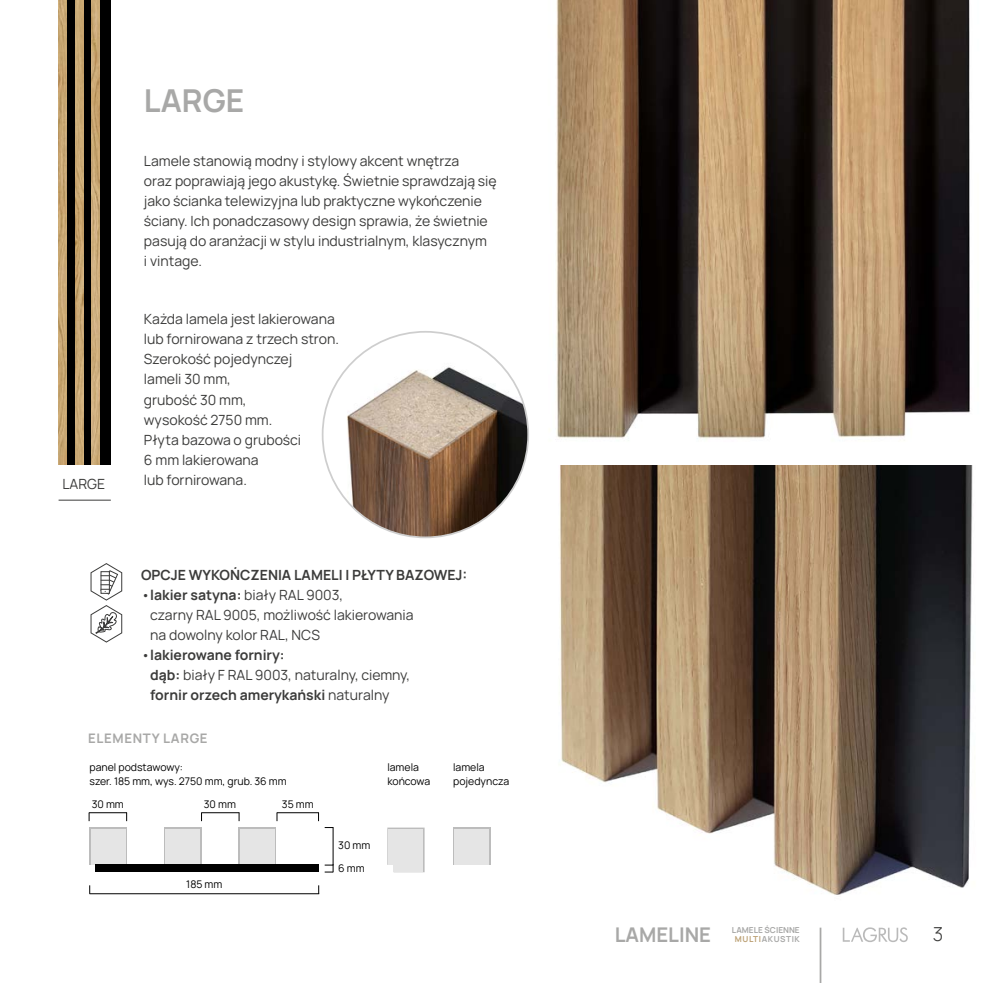
<style>
.page{position:relative;width:983px;height:983px;background:#fff}
.page>*{position:absolute;margin:0;border:0;box-sizing:border-box;transform-origin:0 0}
.t1{font:700 31.5px "Manrope";color:#a8a8a7}
.t2{font:700 20.3px "Manrope";color:#a8a8a7}
.t3{font:300 19.25px "Manrope";color:#3c3c3b}
.t4{font:14px/20.1px "Manrope";color:#3c3c3b}
.t5{font:700 14px/20.1px "Manrope";color:#3c3c3b}
.t6{font:700 13.12px "Manrope";letter-spacing:.05em;color:#a8a8a7}
.t7{font:10.5px/14px "Manrope";color:#000}
.t8{font:700 8.22px/8.4px "Manrope";color:#a8a8a7;text-align:center}
.s1{font-weight:700}
.s2{font-weight:400}
.s3{color:#bda276}
</style>
<div class="page">
<svg style="left:842px;top:927px;width:65px;height:14px"></svg>
<hr style="left:819px;top:927px;width:2px;height:55px;background:#a8a8a7">
<img style="left:520px;top:465px;width:453px;height:430px">
<svg style="left:90px;top:563px;width:33px;height:80px"></svg>
<hr style="left:89px;top:893px;width:230px;height:1px;background:#000">
<svg style="left:89px;top:827px;width:38px;height:37px"></svg>
<div style="left:91px;top:828px;width:34px;height:36px;background:#e5e5e5"></div>
<div style="left:164px;top:827px;width:37px;height:37px;background:#bcbcbc"></div>
<div style="left:165px;top:828px;width:35px;height:36px;background:#e5e5e5"></div>
<div style="left:238px;top:827px;width:37px;height:37px;background:#bcbcbc"></div>
<div style="left:240px;top:828px;width:34px;height:36px;background:#e5e5e5"></div>
<div style="left:96px;top:864px;width:223px;height:8px;background:#000"></div>
<hr style="left:89px;top:812px;width:38px;height:1px;background:#000">
<hr style="left:201px;top:812px;width:38px;height:1px;background:#000">
<hr style="left:277px;top:812px;width:42px;height:1px;background:#000">
<hr style="left:333px;top:827px;width:1px;height:38px;background:#000">
<svg style="left:324px;top:864px;width:10px;height:8px"></svg>
<svg style="left:387px;top:827px;width:37px;height:45px"></svg>
<div style="left:388px;top:828px;width:35px;height:36px;background:#e5e5e5"></div>
<div style="left:393px;top:857px;width:30px;height:15px;background:#e5e5e5"></div>
<div style="left:453px;top:827px;width:37px;height:37px;background:#bcbcbc"></div>
<div style="left:454px;top:828px;width:35px;height:36px;background:#e5e5e5"></div>
<div style="left:59px;top:0;width:52px;height:464px;background:#000"></div>
<img style="left:59px;top:0;width:8px;height:464px">
<img style="left:75px;top:0;width:8px;height:464px">
<img style="left:92px;top:0;width:8px;height:464px">
<hr style="left:59px;top:499px;width:52px;height:1px;background:#3c3c3b">
<img style="left:556px;top:0;width:414px;height:440px">
<img style="left:322px;top:332px;width:206px;height:205px;border-radius:103px">
<h1 class="t1" style="left:144px;top:78px;width:102px">LARGE</h1>
<p class="t4" style="left:62px;top:473px;width:44px">LARGE</p>
<p class="t4" style="left:144px;top:150px;width:354px">Lamele stanowią modny i stylowy akcent wnętrza<br>oraz poprawiają jego akustykę. Świetnie sprawdzają się jako ścianka telewizyjna lub praktyczne wykończenie ściany. Ich ponadczasowy design sprawia, że świetnie pasują do aranżacji w stylu industrialnym, klasycznym<br>i vintage.</p>
<p class="t4" style="left:144px;top:308px;width:196px">Każda lamela jest lakierowana lub fornirowana z trzech stron.<br>Szerokość pojedynczej<br>lameli 30 mm,<br>grubość 30 mm,<br>wysokość 2750 mm.<br>Płyta bazowa o grubości<br>6 mm lakierowana<br>lub fornirowana.</p>
<p class="t5" style="left:141px;top:563px;width:328px">OPCJE WYKOŃCZENIA LAMELI I PŁYTY BAZOWEJ:</p>
<p class="t4" style="left:150px;top:584px;width:265px;text-indent:-9px">•<span class="s1">lakier satyna:</span> biały RAL 9003,<br>czarny RAL 9005, możliwość lakierowania na dowolny kolor RAL, NCS</p>
<p class="t5" style="left:150px;top:644px;width:261px;text-indent:-9px"><span class="s2">•</span>lakierowane forniry:<br>dąb: <span class="s2">biały F RAL 9003, naturalny, ciemny, </span>fornir orzech amerykański <span class="s2">naturalny</span></p>
<p class="t6" style="left:88px;top:728px;width:121px">ELEMENTY LARGE</p>
<p class="t7" style="left:89px;top:759px;width:199px">panel podstawowy:<br>szer. 185 mm, wys. 2750 mm, grub. 36 mm</p>
<p class="t7" style="left:387px;top:759px;width:44px">lamela końcowa</p>
<p class="t7" style="left:92px;top:796px;width:34px">30 mm</p>
<p class="t7" style="left:204px;top:796px;width:34px">30 mm</p>
<p class="t7" style="left:282px;top:796px;width:33px">35 mm</p>
<p class="t7" style="left:186px;top:876px;width:38px">185 mm</p>
<p class="t7" style="left:338px;top:837px;width:34px">30 mm</p>
<p class="t7" style="left:338px;top:860px;width:28px">6 mm</p>
<p class="t7" style="left:453px;top:759px;width:58px">lamela pojedyncza</p>
<h2 class="t2" style="left:614px;top:919px;width:98px">LAMELINE</h2>
<p class="t8" style="left:731px;top:925px;width:69px">LAMELE ŚCIENNE<br><span class="s3">MULTI</span>AKUSTIK</p>
<h3 class="t3" style="left:932px;top:920px;width:12px">3</h3>
</div>
